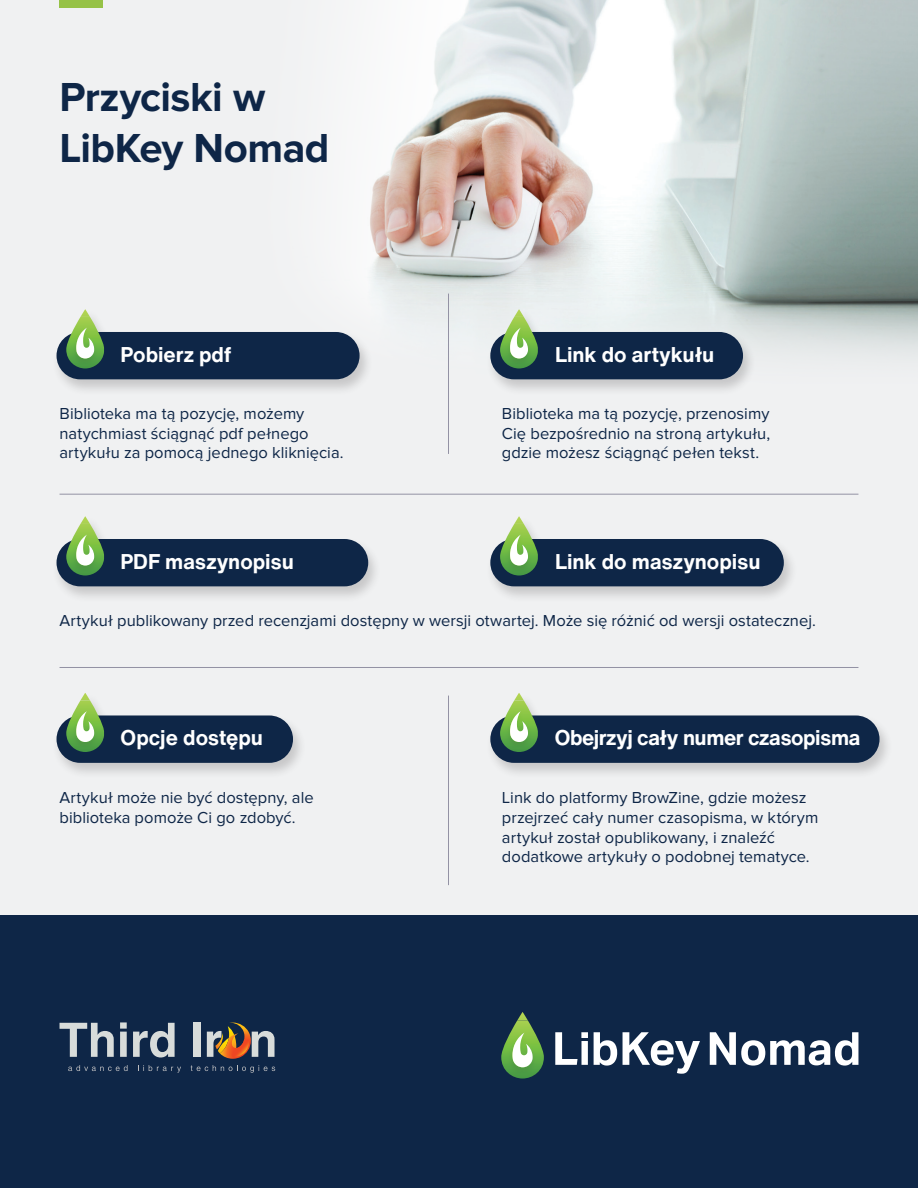
<style>
.page{position:relative;width:918px;height:1188px;background:#fff}
.page>*{position:absolute;margin:0;border:0;box-sizing:border-box;transform-origin:0 0}
.HX{font:700 42px/50.4px "Proxima Nova";letter-spacing:-.015em;color:#0e2647}
.Mass{font:700 21px "Helvetica Now Text";letter-spacing:-.005em;color:#fff}
.Mass-2{font:16.5px/19.8px "Proxima Nova";letter-spacing:.005em;color:#0e2647}
</style>
<div class="page">
<div style="left:0;top:915px;width:918px;height:273px;background:#0e2647"></div>
<div style="left:0;top:0;width:918px;height:915px;background:#f0f1f2"></div>
<img style="left:59px;top:0;width:859px;height:354px">
<svg style="left:60px;top:1023px;width:54px;height:34px"></svg>
<svg style="left:120px;top:1022px;width:7px;height:35px"></svg>
<svg style="left:133px;top:1023px;width:42px;height:35px"></svg>
<div style="left:194px;top:1023px;width:7px;height:34px;background:#d8dcda"></div>
<svg style="left:68px;top:1065px;width:60px;height:6px"></svg>
<svg style="left:138px;top:1065px;width:43px;height:8px"></svg>
<svg style="left:191px;top:1065px;width:84px;height:8px"></svg>
<svg style="left:207px;top:1023px;width:68px;height:36px"></svg>
<svg style="left:555px;top:1032px;width:33px;height:33px"></svg>
<svg style="left:594px;top:1032px;width:23px;height:34px"></svg>
<svg style="left:623px;top:1032px;width:77px;height:42px"></svg>
<svg style="left:710px;top:1032px;width:148px;height:34px"></svg>
<svg style="left:517px;top:1012px;width:11px;height:9px"></svg>
<img style="left:501px;top:1021px;width:43px;height:58px">
<svg style="left:512px;top:1033px;width:21px;height:35px"></svg>
<div style="left:60px;top:0;width:43px;height:7px;background:#96c247"></div>
<hr style="left:60px;top:494px;width:798px;height:1px;background:#9392a4">
<hr style="left:60px;top:667px;width:798px;height:1px;background:#9392a4">
<hr style="left:448px;top:294px;width:1px;height:160px;background:#9392a4">
<hr style="left:448px;top:696px;width:1px;height:189px;background:#9392a4">
<div style="left:52px;top:308px;width:321px;height:88px;background:#231f20;opacity:.2"></div>
<div style="left:57px;top:332px;width:303px;height:47px;background:#0e2647;border-radius:24px"></div>
<svg style="left:80px;top:309px;width:10px;height:8px"></svg>
<img style="left:66px;top:317px;width:38px;height:52px">
<svg style="left:76px;top:328px;width:18px;height:31px"></svg>
<div style="left:486px;top:308px;width:271px;height:88px;background:#231f20;opacity:.2"></div>
<div style="left:490px;top:332px;width:253px;height:47px;background:#0e2647;border-radius:24px"></div>
<svg style="left:514px;top:309px;width:10px;height:8px"></svg>
<img style="left:500px;top:317px;width:38px;height:52px">
<svg style="left:510px;top:328px;width:18px;height:31px"></svg>
<div style="left:486px;top:515px;width:312px;height:88px;background:#231f20;opacity:.2"></div>
<div style="left:490px;top:539px;width:294px;height:47px;background:#0e2647;border-radius:24px"></div>
<svg style="left:514px;top:516px;width:10px;height:8px"></svg>
<img style="left:500px;top:524px;width:38px;height:52px">
<svg style="left:510px;top:535px;width:18px;height:31px"></svg>
<div style="left:52px;top:515px;width:330px;height:88px;background:#231f20;opacity:.2"></div>
<div style="left:57px;top:539px;width:311px;height:47px;background:#0e2647;border-radius:24px"></div>
<svg style="left:80px;top:516px;width:10px;height:8px"></svg>
<img style="left:66px;top:524px;width:38px;height:52px">
<svg style="left:76px;top:535px;width:18px;height:31px"></svg>
<div style="left:52px;top:692px;width:255px;height:87px;background:#231f20;opacity:.2"></div>
<div style="left:57px;top:715px;width:236px;height:48px;background:#0e2647;border-radius:24px"></div>
<svg style="left:80px;top:693px;width:10px;height:7px"></svg>
<img style="left:66px;top:700px;width:38px;height:52px">
<svg style="left:76px;top:711px;width:18px;height:32px"></svg>
<div style="left:486px;top:692px;width:407px;height:87px;background:#231f20;opacity:.2"></div>
<div style="left:490px;top:715px;width:390px;height:48px;background:#0e2647;border-radius:24px"></div>
<svg style="left:514px;top:693px;width:10px;height:7px"></svg>
<img style="left:500px;top:700px;width:38px;height:52px">
<svg style="left:510px;top:711px;width:18px;height:32px"></svg>
<p class="HX" style="left:60px;top:73px;width:272px">Przyciski w<br>LibKey Nomad</p>
<p class="Mass" style="left:121px;top:339px;width:112px">Pobierz pdf</p>
<p class="Mass" style="left:555px;top:339px;width:161px">Link do artykułu</p>
<p class="Mass-2" style="left:60px;top:404px;width:286px">Biblioteka ma tą pozycję, możemy natychmiast ściągnąć pdf pełnego artykułu za pomocą jednego kliknięcia.</p>
<p class="Mass-2" style="left:502px;top:404px;width:270px;text-align:justify">Biblioteka ma tą pozycję, przenosimy Cię bezpośrednio na stroną artykułu, gdzie możesz ściągnąć pełen tekst.</p>
<p class="Mass" style="left:121px;top:546px;width:175px">PDF maszynopisu</p>
<p class="Mass" style="left:555px;top:546px;width:207px">Link do maszynopisu</p>
<p class="Mass-2" style="left:60px;top:611px;width:758px">Artykuł publikowany przed recenzjami dostępny w wersji otwartej. Może się różnić od wersji ostatecznej.</p>
<p class="Mass" style="left:121px;top:722px;width:144px">Opcje dostępu</p>
<p class="Mass" style="left:555px;top:722px;width:307px">Obejrzyj cały numer czasopisma</p>
<p class="Mass-2" style="left:60px;top:788px;width:256px">Artykuł może nie być dostępny, ale biblioteka pomoże Ci go zdobyć.</p>
<p class="Mass-2" style="left:502px;top:788px;width:318px">Link do platformy BrowZine, gdzie możesz przejrzeć cały numer czasopisma, w którym artykuł został opublikowany, i znaleźć dodatkowe artykuły o podobnej tematyce.</p>
</div>
